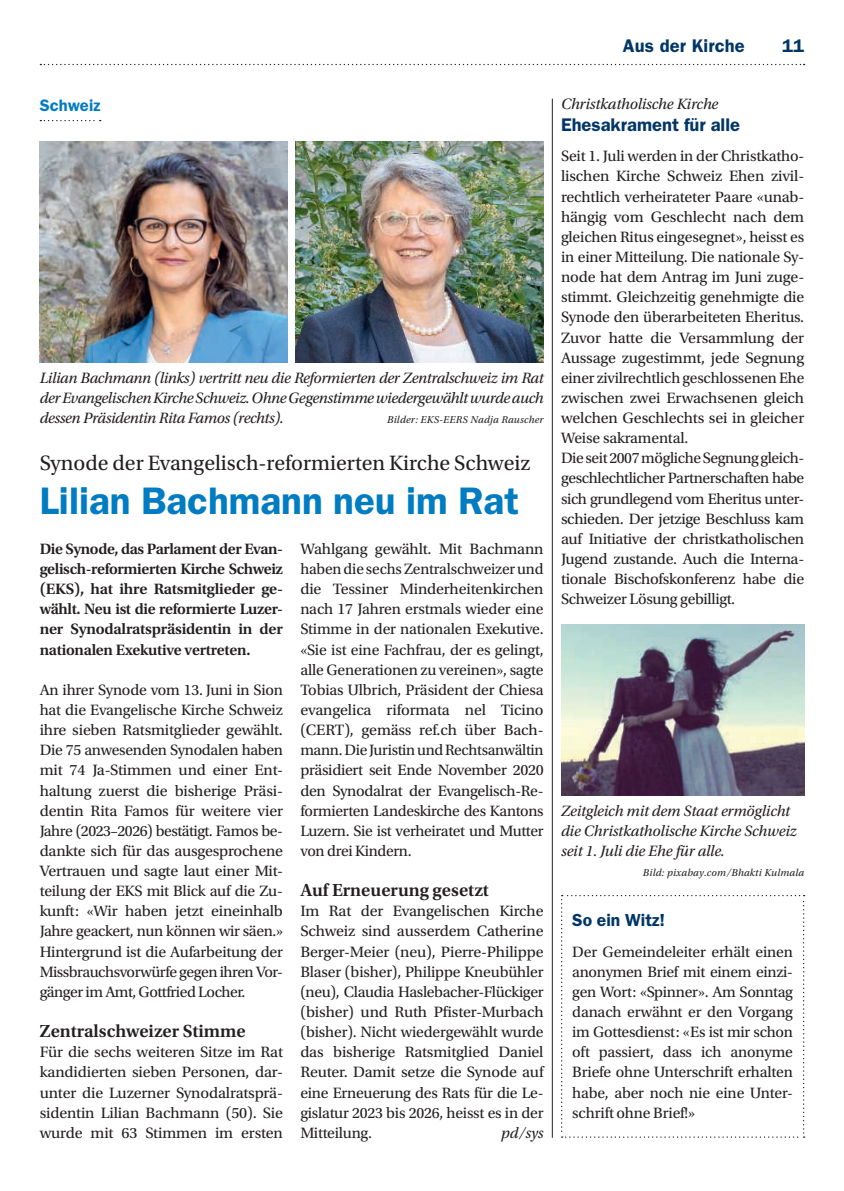
<style>
.page{position:relative;width:844px;height:1191px;background:#fff}
.page>*{position:absolute;margin:0;border:0;box-sizing:border-box;transform-origin:0 0}
.t1{font:600 38.5px "ITC Franklin Gothic Std";color:#007cc2}
.t2{font:21.88px "Utopia Std";color:#231f20}
.t3{font:600 18.38px "Utopia Std";color:#231f20}
.t4{font:600 18.38px "ITC Franklin Gothic Std";color:#003667}
.t5{font:600 17.5px "ITC Franklin Gothic Std";color:#003667}
.t6{font:600 16.62px "ITC Franklin Gothic Std";letter-spacing:.005em;color:#007cc2}
.t7{font:15.75px/20.1px "Utopia Std";letter-spacing:-.015em;color:#231f20;text-align:justify}
.t8{font:italic 15.75px/20.1px "Utopia Std";letter-spacing:-.01em;color:#231f20;text-align:justify}
.t9{font:600 15.75px/20.1px "Utopia Std";letter-spacing:-.015em;color:#231f20;text-align:justify}
.t10{font:italic 10.5px "Utopia Std";letter-spacing:.02em;color:#231f20}
</style>
<div class="page">
<svg style="left:40px;top:64px;width:764px;height:1px"></svg>
<svg style="left:40px;top:120px;width:61px;height:1px"></svg>
<img style="left:40px;top:141px;width:248px;height:222px">
<img style="left:295px;top:141px;width:248px;height:222px">
<img style="left:561px;top:624px;width:243px;height:171px">
<svg style="left:561px;top:895px;width:243px;height:242px"></svg>
<hr style="left:552px;top:99px;width:1px;height:1038px;background:#231f20">
<p class="t4" style="left:622px;top:35px;width:123px">Aus der Kirche</p>
<p class="t4" style="left:781px;top:35px;width:24px">11</p>
<p class="t6" style="left:40px;top:95px;width:62px">Schweiz</p>
<p class="t8" style="left:40px;top:368px;width:505px">Lilian Bachmann (links) vertritt neu die Reformierten der Zentralschweiz im Rat der Evangelischen Kirche Schweiz. Ohne Gegenstimme wiedergewählt wurde auch dessen Präsidentin Rita Famos (rechts).</p>
<p class="t10" style="left:387px;top:414px;width:158px">Bilder: EKS-EERS Nadja Rauscher</p>
<h2 class="t2" style="left:40px;top:451px;width:492px">Synode der Evangelisch-reformierten Kirche Schweiz</h2>
<h1 class="t1" style="left:40px;top:478px;width:480px">Lilian Bachmann neu im Rat</h1>
<p class="t7" style="left:300px;top:539px;width:245px">Wahlgang gewählt. Mit Bachmann haben die sechs Zentralschweizer und die Tessiner Minderheitenkirchen nach 17 Jahren erstmals wieder eine Stimme in der nationalen Exekutive. «Sie ist eine Fachfrau, der es gelingt, alle Generationen zu vereinen», sagte Tobias Ulbrich, Präsident der Chiesa evangelica riformata nel Ticino (CERT), gemäss ref.ch über Bach&shy;mann. Die Juristin und Rechtsanwältin präsidiert seit Ende November 2020 den Synodalrat der Evangelisch-Re&shy;formierten Landeskirche des Kantons Luzern. Sie ist verheiratet und Mutter von drei Kindern.</p>
<p class="t3" style="left:300px;top:880px;width:190px">Auf Erneuerung gesetzt</p>
<p class="t7" style="left:300px;top:901px;width:245px">Im Rat der Evangelischen Kirche Schweiz sind ausserdem Catherine Berger-Meier (neu), Pierre-Philippe Blaser (bisher), Philippe Kneubühler (neu), Claudia Haslebacher-Flückiger (bisher) und Ruth Pfister-Murbach (bisher). Nicht wiedergewählt wurde das bisherige Ratsmitglied Daniel Reuter. Damit setze die Synode auf eine Erneuerung des Rats für die Le&shy;gislatur 2023 bis 2026, heisst es in der Mitteilung.</p>
<p class="t9" style="left:40px;top:539px;width:245px">Die Synode, das Parlament der Evan&shy;gelisch-reformierten Kirche Schweiz (EKS), hat ihre Ratsmitglieder ge&shy;wählt. Neu ist die reformierte Luzer&shy;ner Synodalratspräsidentin in der nationalen Exekutive vertreten.</p>
<p class="t7" style="left:40px;top:680px;width:245px">An ihrer Synode vom 13. Juni in Sion hat die Evangelische Kirche Schweiz ihre sieben Ratsmitglieder gewählt.<br>Die 75 anwesenden Synodalen haben mit 74 Ja-Stimmen und einer Ent&shy;haltung zuerst die bisherige Präsi&shy;dentin Rita Famos für weitere vier Jahre (2023–2026) bestätigt. Famos be&shy;dankte sich für das ausgesprochene Ver trauen und sagte laut einer Mit&shy;teilung der EKS mit Blick auf die Zu&shy;kunft: «Wir haben jetzt eineinhalb Jahre geackert, nun können wir säen.» Hintergrund ist die Aufarbeitung der Missbrauchsvorwürfe gegen ihren Vor&shy;gänger im Amt, Gottfried Locher.</p>
<p class="t3" style="left:40px;top:1020px;width:207px">Zentralschweizer Stimme</p>
<p class="t7" style="left:40px;top:1042px;width:245px">Für die sechs weiteren Sitze im Rat kandidierten sieben Personen, dar&shy;unter die Luzerner Synodalratsprä&shy;sidentin Lilian Bachmann (50). Sie wurde mit 63 Stimmen im ersten</p>
<p class="t8" style="left:501px;top:1122px;width:44px">pd/sys</p>
<p class="t8" style="left:561px;top:94px;width:159px">Christkatholische Kirche</p>
<p class="t4" style="left:561px;top:114px;width:180px">Ehesakrament für alle</p>
<p class="t7" style="left:561px;top:146px;width:245px;text-align:left">Seit 1. Juli werden in der Christkatho&shy;lischen Kirche Schweiz Ehen zivil&shy;rechtlich verheirateter Paare «unab&shy;hängig vom Geschlecht nach dem gleichen Ritus eingesegnet», heisst es in einer Mitteilung. Die nationale Sy&shy;node hat dem Antrag im Juni zuge&shy;stimmt. Gleichzeitig genehmigte die Synode den überarbeiteten Eheritus.<br>Zuvor hatte die Versammlung der Aussage zugestimmt, jede Segnung einer zivilrechtlich geschlossenen Ehe zwischen zwei Erwachsenen gleich welchen Geschlechts sei in gleicher Weise sakramental.<br>Die seit 2007 mögliche Segnung gleich&shy;geschlechtlicher Partnerschaften habe sich grundlegend vom Eheritus unter&shy;schieden. Der jetzige Beschluss kam auf Initiative der christkatholischen Jugend zustande. Auch die Interna&shy;tionale Bischofskonferenz habe die Schweizer Lösung gebilligt.</p>
<p class="t8" style="left:561px;top:800px;width:237px;text-align:left">Zeitgleich mit dem Staat ermöglicht die Christkatholische Kirche Schweiz seit 1. Juli die Ehe für alle.</p>
<p class="t10" style="left:642px;top:867px;width:163px">Bild: pixabay.com/Bhakti Kulmala</p>
<p class="t5" style="left:572px;top:910px;width:94px">So ein Witz!</p>
<p class="t7" style="left:572px;top:941px;width:222px">Der Gemeindeleiter erhält einen anonymen Brief mit einem einzi&shy;gen Wort: «Spinner». Am Sonntag danach erwähnt er den Vorgang im Gottesdienst: «Es ist mir schon oft passiert, dass ich anonyme Briefe ohne Unterschrift erhalten habe, aber noch nie eine Unter&shy;schrift ohne Brief!»</p>
</div>
